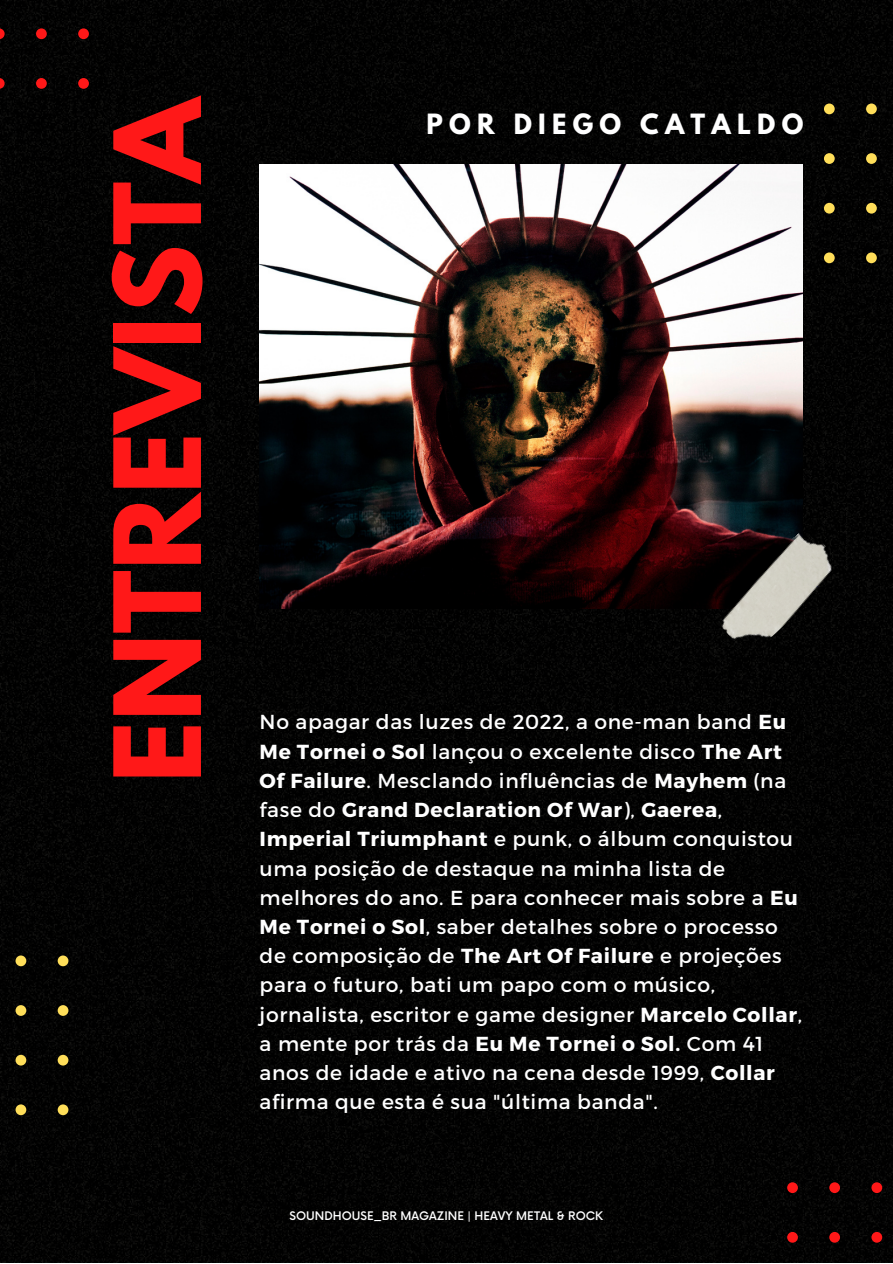
<style>
.page{position:relative;width:893px;height:1264px;background:#fff}
.page>*{position:absolute;margin:0;border:0;box-sizing:border-box;transform-origin:0 0}
.t1{font:700 106.2px "League Spartan";color:#ff1818}
.t2{font:700 24.75px "League Spartan";letter-spacing:.25em;color:#fff}
.t3{font:20.25px/29.2px "Montserrat";letter-spacing:.035em;color:#fff}
.t4{font:500 11.55px "Now";color:#fff}
.s1{font-weight:700}
</style>
<div class="page">
<img style="left:0;top:0;width:892px;height:1262px">
<img style="left:259px;top:164px;width:543px;height:444px">
<img style="left:708px;top:525px;width:138px;height:132px">
<svg style="left:823px;top:103px;width:69px;height:160px"></svg>
<svg style="left:0;top:0;width:89px;height:89px"></svg>
<svg style="left:0;top:955px;width:68px;height:160px"></svg>
<svg style="left:787px;top:1182px;width:105px;height:80px"></svg>
<p class="t1" style="left:105px;top:783px;width:692px;rotate:-90deg">ENTREVISTA</p>
<p class="t2" style="left:426px;top:112px;width:378px">POR DIEGO CATALDO</p>
<p class="t3" style="left:259px;top:706px;width:544px">No apagar das luzes de 2022, a one-man band <span class="s1">Eu Me Tornei o Sol</span> lançou o excelente disco <span class="s1">The Art Of Failure</span>. Mesclando influências de <span class="s1">Mayhem</span> (na fase do <span class="s1">Grand Declaration Of War</span>), <span class="s1">Gaerea</span>, <span class="s1">Imperial Triumphant</span> e punk, o álbum conquistou uma posição de destaque na minha lista de melhores do ano. E para conhecer mais sobre a <span class="s1">Eu Me Tornei o Sol</span>, saber detalhes sobre o processo de composição de <span class="s1">The Art Of Failure</span> e projeções para o futuro, bati um papo com o músico, jornalista, escritor e game designer <span class="s1">Marcelo Collar</span>, a mente por trás da <span class="s1">Eu Me Tornei o Sol.</span> Com 41 anos de idade e ativo na cena desde 1999, <span class="s1">Collar </span>afirma que esta é sua "última banda".</p>
<p class="t4" style="left:289px;top:1209px;width:315px">SOUNDHOUSE_BR MAGAZINE | HEAVY METAL &amp; ROCK</p>
</div>
